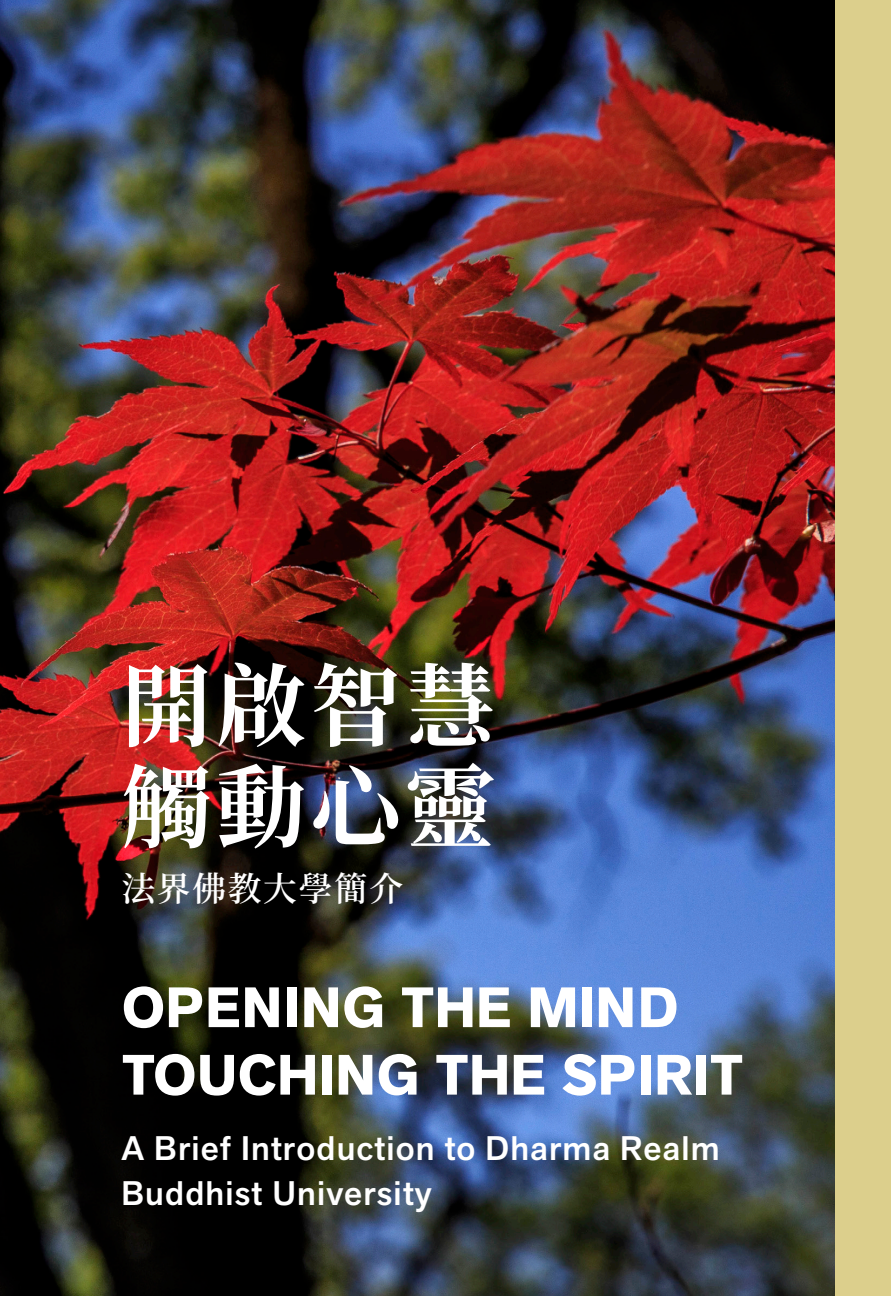
<style>
.page{position:relative;width:891px;height:1296px;background:#fff}
.page>*{position:absolute;margin:0;border:0;box-sizing:border-box;transform-origin:0 0}
.t1{font:700 90px/101.2px "Source Han Serif TC";letter-spacing:.05em;color:#fff}
.t2{font:700 56.25px/67.5px "Akzid Grtsk Next";letter-spacing:.01em;color:#fff}
.t3{font:500 33.75px/45px "Akzid Grtsk Next";letter-spacing:.035em;color:#fff}
.t4{font:600 33.75px "Source Han Serif TC";letter-spacing:.05em;color:#fff}
</style>
<div class="page">
<img style="left:0;top:0;width:836px;height:1296px">
<div style="left:836px;top:0;width:55px;height:1296px;background:#dccf8c"></div>
<p class="t1" style="left:122px;top:657px;width:375px">開啟智慧觸動心靈</p>
<p class="t4" style="left:122px;top:870px;width:283px">法界佛教大學簡介</p>
<p class="t2" style="left:122px;top:974px;width:623px">OPENING THE MIND<br>TOUCHING THE SPIRIT</p>
<p class="t3" style="left:122px;top:1126px;width:600px">A Brief Introduction to Dharma Realm<br>Buddhist University</p>
</div>
